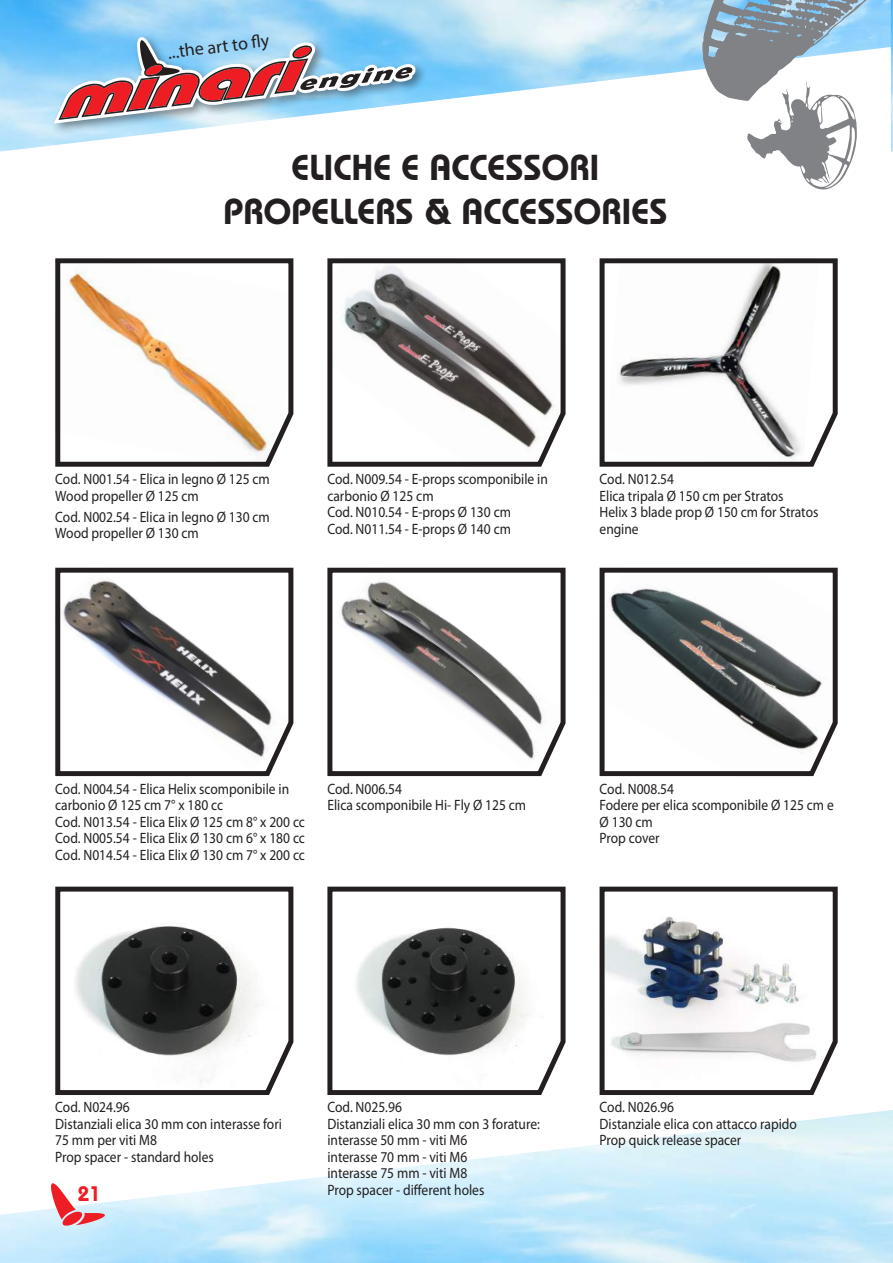
<style>
.page{position:relative;width:893px;height:1263px;background:#fff}
.page>*{position:absolute;margin:0;border:0;box-sizing:border-box;transform-origin:0 0}
.t1{font:600 36px/43.2px "Bauhaus Std";color:#231f20;text-align:center}
.t2{font:600 21px "Bauhaus Std";color:#ee1d23}
.t3{font:18px "Myriad Pro";color:#231f20}
.t4{font:15px/16.5px "Myriad Pro";color:#231f20;scale:.9 1}
</style>
<div class="page">
<svg style="left:55px;top:567px;width:239px;height:210px"></svg>
<img style="left:0;top:0;width:702px;height:152px">
<svg style="left:702px;top:0;width:191px;height:190px"></svg>
<div style="left:51px;top:34px;width:377px;height:102px;background:#231f20;opacity:.48"></div>
<svg style="left:54px;top:37px;width:362px;height:87px"></svg>
<svg style="left:51px;top:1183px;width:54px;height:43px"></svg>
<svg style="left:327px;top:567px;width:239px;height:210px"></svg>
<svg style="left:599px;top:567px;width:239px;height:210px"></svg>
<svg style="left:55px;top:886px;width:239px;height:209px"></svg>
<svg style="left:327px;top:886px;width:239px;height:209px"></svg>
<svg style="left:599px;top:886px;width:239px;height:209px"></svg>
<svg style="left:55px;top:258px;width:239px;height:209px"></svg>
<svg style="left:327px;top:258px;width:239px;height:209px"></svg>
<svg style="left:599px;top:258px;width:239px;height:209px"></svg>
<p class="t3" style="left:167px;top:42px;width:104px;rotate:-7deg">...the art to fly</p>
<h1 class="t1" style="left:223px;top:146px;width:446px">ELICHE E ACCESSORI<br>PROPELLERS &amp; ACCESSORIES</h1>
<p class="t4" style="left:55px;top:471px;width:240px">Cod. N001.54 - Elica in legno Ø 125 cm<br>Wood propeller Ø 125 cm</p>
<p class="t4" style="left:55px;top:509px;width:240px">Cod. N002.54 - Elica in legno Ø 130 cm<br>Wood propeller Ø 130 cm</p>
<p class="t4" style="left:327px;top:471px;width:246px">Cod. N009.54 - E-props scomponibile in carbonio Ø 125 cm<br>Cod. N010.54 - E-props Ø 130 cm<br>Cod. N011.54 - E-props Ø 140 cm</p>
<p class="t4" style="left:600px;top:471px;width:245px">Cod. N012.54<br>Elica tripala Ø 150 cm per Stratos<br>Helix 3 blade prop Ø 150 cm for Stratos engine</p>
<p class="t4" style="left:55px;top:781px;width:279px">Cod. N004.54 - Elica Helix scomponibile in carbonio Ø 125 cm 7° x 180 cc<br>Cod. N013.54 - Elica Elix Ø 125 cm 8° x 200 cc Cod. N005.54 - Elica Elix Ø 130 cm 6° x 180 cc Cod. N014.54 - Elica Elix Ø 130 cm 7° x 200 cc</p>
<p class="t4" style="left:600px;top:781px;width:262px">Cod. N008.54<br>Fodere per elica scomponibile Ø 125 cm e<br>Ø 130 cm<br>Prop cover</p>
<p class="t4" style="left:327px;top:781px;width:222px">Cod. N006.54<br>Elica scomponibile Hi- Fly Ø 125 cm</p>
<p class="t4" style="left:55px;top:1099px;width:253px">Cod. N024.96<br>Distanziali elica 30 mm con interasse fori<br>75 mm per viti M8<br>Prop spacer - standard holes</p>
<p class="t4" style="left:327px;top:1099px;width:238px">Cod. N025.96<br>Distanziali elica 30 mm con 3 forature: interasse 50 mm - viti M6<br>interasse 70 mm - viti M6<br>interasse 75 mm - viti M8<br>Prop spacer - different holes</p>
<h2 class="t2" style="left:78px;top:1181px;width:25px">21</h2>
<p class="t4" style="left:600px;top:1099px;width:221px">Cod. N026.96<br>Distanziale elica con attacco rapido<br>Prop quick release spacer</p>
</div>
